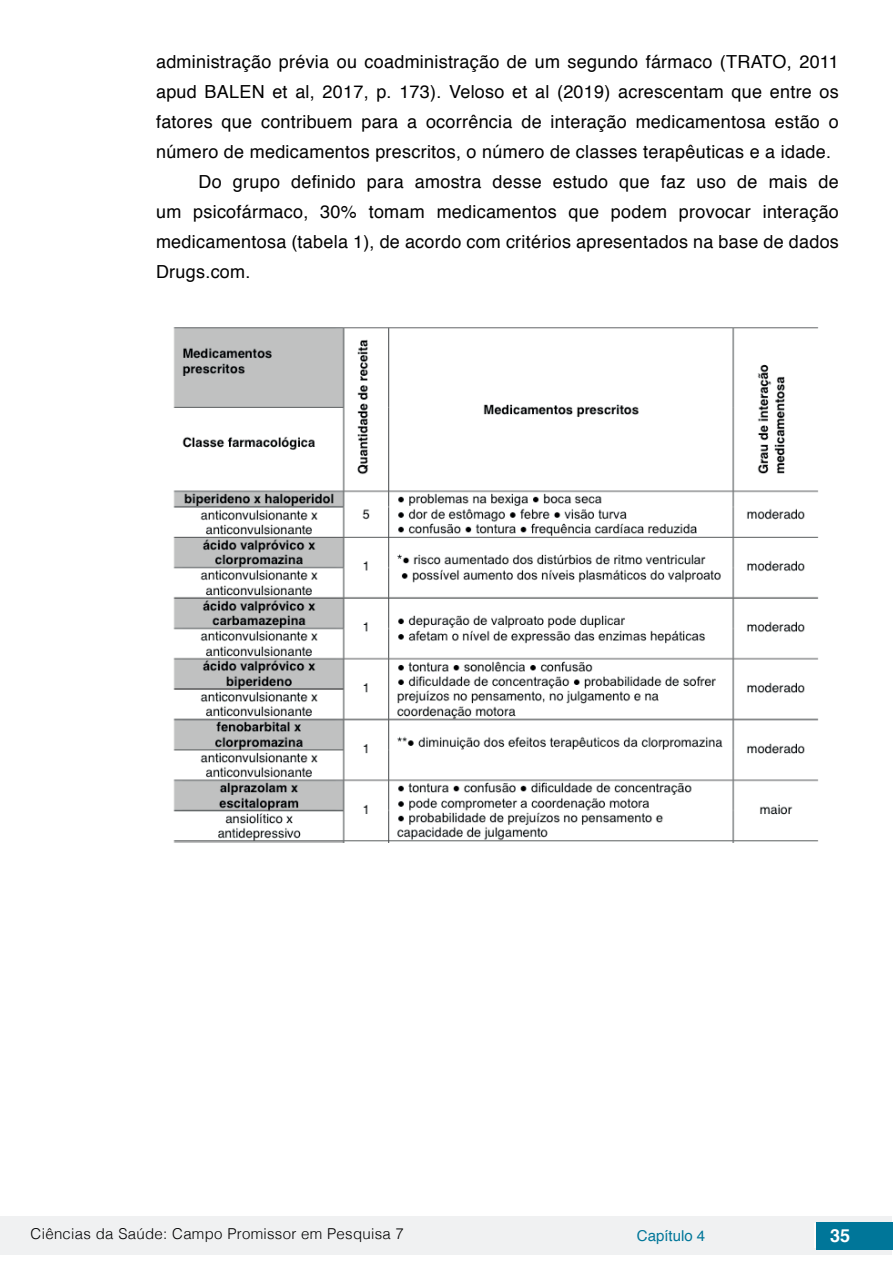
<style>
.page{position:relative;width:893px;height:1263px;background:#fff}
.page>*{position:absolute;margin:0;border:0;box-sizing:border-box;transform-origin:0 0}
.t1{font:18px "Helvetica";letter-spacing:.015em;color:#000}
.t2{font:700 18px "Helvetica";color:#fff}
.t3{font:300 15px "Helvetica";letter-spacing:.02em;color:#000}
.t4{font:15px "Helvetica";color:#007699}
</style>
<div class="page">
<div style="left:1px;top:1216px;width:891px;height:38px;background:#f0f1f2"></div>
<div style="left:816px;top:1222px;width:77px;height:27px;background:#007699"></div>
<svg style="left:815px;top:1224px;width:1px;height:24px"></svg>
<img style="left:173px;top:328px;width:646px;height:515px">
<p class="t1" style="left:156px;top:47px;width:684px">administração prévia ou coadministração de um segundo fármaco (TRATO, 2011</p>
<p class="t1" style="left:156px;top:77px;width:684px">apud BALEN et al, 2017, p. 173). Veloso et al (2019) acrescentam que entre os</p>
<p class="t1" style="left:156px;top:107px;width:684px">fatores que contribuem para a ocorrência de interação medicamentosa estão o</p>
<p class="t1" style="left:156px;top:137px;width:677px">número de medicamentos prescritos, o número de classes terapêuticas e a idade.</p>
<p class="t1" style="left:199px;top:167px;width:642px">Do grupo definido para amostra desse estudo que faz uso de mais de</p>
<p class="t1" style="left:156px;top:197px;width:684px">um psicofármaco, 30% tomam medicamentos que podem provocar interação</p>
<p class="t1" style="left:156px;top:227px;width:684px">medicamentosa (tabela 1), de acordo com critérios apresentados na base de dados</p>
<p class="t1" style="left:156px;top:257px;width:96px">Drugs.com.</p>
<p class="t3" style="left:31px;top:1221px;width:375px">Ciências da Saúde: Campo Promissor em Pesquisa 7</p>
<p class="t4" style="left:637px;top:1224px;width:70px">Capítulo 4</p>
<p class="t2" style="left:830px;top:1221px;width:22px">35</p>
</div>
